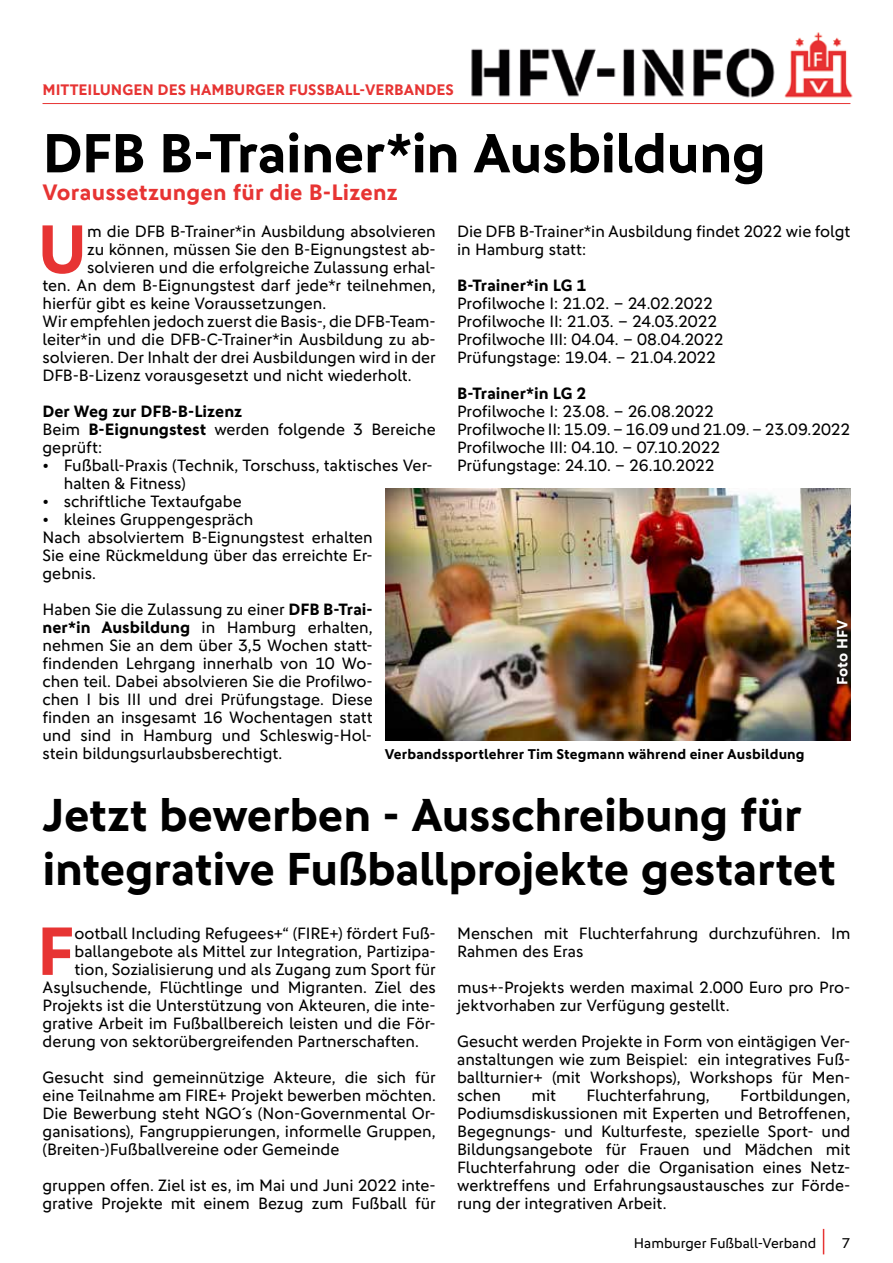
<style>
.page{position:relative;width:893px;height:1263px;background:#fff}
.page>*{position:absolute;margin:0;border:0;box-sizing:border-box;transform-origin:0 0}
.t1{font:700 68.7px "DFB Sans";color:#e73433}
.t2{font:700 55.5px "DFB Sans";letter-spacing:-.01em;color:#000}
.t3{font:700 46.5px/54px "DFB Sans";letter-spacing:-.01em;color:#000}
.t4{font:700 22.5px "DFB Sans";letter-spacing:.01em;color:#e73433}
.t5{font:16.5px/18px "DFB Sans";letter-spacing:-.005em;color:#000}
.t6{font:700 16.5px/18px "DFB Sans";color:#000}
.t7{font:700 15.3px "DFB Sans";color:#e73433}
.t8{font:700 15px "DFB Sans";letter-spacing:-.005em;color:#fff}
.t9{font:700 14.25px "DFB Sans";letter-spacing:.01em;color:#000}
.t10{font:14.25px "DFB Sans";color:#000}
.s1{font-weight:400}
.s2{font-weight:700}
</style>
<div class="page">
<svg style="left:823px;top:1229px;width:1px;height:25px"></svg>
<hr style="left:43px;top:103px;width:807px;height:1px;background:#e73433">
<img style="left:471px;top:32px;width:382px;height:66px">
<img style="left:386px;top:489px;width:464px;height:252px">
<p class="t7" style="left:43px;top:80px;width:413px">MITTEILUNGEN DES HAMBURGER FUSSBALL-VERBANDES</p>
<h2 class="t2" style="left:43px;top:120px;width:725px">DFB B-Trainer*in Ausbildung</h2>
<h3 class="t4" style="left:43px;top:179px;width:357px">Voraussetzungen für die B-Lizenz</h3>
<h1 class="t1" style="left:37px;top:208px;width:51px">U</h1>
<p class="t5" style="left:87px;top:222px;width:350px">m die DFB B-Trainer*in Ausbildung absolvieren</p>
<p class="t5" style="left:457px;top:222px;width:395px">Die DFB B-Trainer*in Ausbildung findet 2022 wie folgt in Hamburg statt:</p>
<p class="t6" style="left:457px;top:276px;width:131px">B-Trainer*in LG 1</p>
<p class="t5" style="left:457px;top:294px;width:268px">Profilwoche I: 21.02. – 24.02.2022<br>Profilwoche II: 21.03. – 24.03.2022<br>Profilwoche III: 04.04. – 08.04.2022<br>Prüfungstage: 19.04. – 21.04.2022</p>
<p class="t6" style="left:457px;top:384px;width:131px">B-Trainer*in LG 2</p>
<p class="t5" style="left:457px;top:402px;width:395px">Profilwoche I: 23.08. – 26.08.2022<br>Profilwoche II: 15.09. – 16.09 und 21.09. – 23.09.2022<br>Profilwoche III: 04.10. – 07.10.2022<br>Prüfungstage: 24.10. – 26.10.2022</p>
<p class="t5" style="left:87px;top:240px;width:350px">zu können, müssen Sie den B-Eignungstest ab-</p>
<p class="t5" style="left:87px;top:258px;width:350px">solvieren und die erfolgreiche Zulassung erhal-</p>
<p class="t5" style="left:43px;top:276px;width:395px">ten. An dem B-Eignungstest darf jede*r teilnehmen,</p>
<p class="t5" style="left:43px;top:294px;width:285px">hierfür gibt es keine Voraussetzungen.</p>
<p class="t5" style="left:43px;top:312px;width:395px">Wir empfehlen jedoch zuerst die Basis-, die DFB-Team-</p>
<p class="t5" style="left:43px;top:330px;width:395px">leiter*in und die DFB-C-Trainer*in Ausbildung zu ab-</p>
<p class="t5" style="left:43px;top:348px;width:395px">solvieren. Der Inhalt der drei Ausbildungen wird in der</p>
<p class="t5" style="left:43px;top:366px;width:371px">DFB-B-Lizenz vorausgesetzt und nicht wiederholt.</p>
<p class="t6" style="left:43px;top:402px;width:395px">Der Weg zur DFB-B-Lizenz<br><span class="s1">Beim</span> B-Eignungstest <span class="s1">werden folgende 3 Bereiche geprüft:</span></p>
<p class="t5" style="left:64px;top:456px;width:370px;text-indent:-21px">• Fußball-Praxis (Technik, Torschuss, taktisches Ver&shy;halten &amp; Fitness)</p>
<p class="t5" style="left:43px;top:492px;width:201px">• schriftliche Textaufgabe</p>
<p class="t5" style="left:43px;top:510px;width:332px">• kleines Gruppengespräch<br>Nach absolviertem B-Eignungstest erhalten<br>Sie eine Rückmeldung über das erreichte Er&shy;gebnis.</p>
<p class="t5" style="left:43px;top:600px;width:332px;text-align:justify">Haben Sie die Zulassung zu einer <span class="s2">DFB B-Trai&shy;ner*in Ausbildung</span> in Hamburg erhalten, nehmen Sie an dem über 3,5 Wochen statt&shy;findenden Lehrgang innerhalb von 10 Wo&shy;chen teil. Dabei absolvieren Sie die Profilwo&shy;chen I bis III und drei Prüfungstage. Diese finden an insgesamt 16 Wochentagen statt und sind in Hamburg und Schleswig-Hol&shy;stein bildungsurlaubsberechtigt.</p>
<p class="t8" style="left:833px;top:685px;width:67px;rotate:-90deg">Foto HFV</p>
<p class="t9" style="left:385px;top:745px;width:421px">Verbandssportlehrer Tim Stegmann während einer Ausbildung</p>
<h3 class="t3" style="left:43px;top:787px;width:795px">Jetzt bewerben - Ausschreibung für integrative Fußballprojekte gestartet</h3>
<h1 class="t1" style="left:37px;top:910px;width:39px">F</h1>
<p class="t5" style="left:75px;top:924px;width:363px">ootball Including Refugees+“ (FIRE+) fördert Fuß-</p>
<p class="t5" style="left:457px;top:924px;width:395px">Menschen mit Fluchterfahrung durchzuführen. Im<br>Rahmen des Eras</p>
<p class="t5" style="left:457px;top:978px;width:395px">mus+-Projekts werden maximal 2.000 Euro pro Pro&shy;jektvorhaben zur Verfügung gestellt.</p>
<p class="t5" style="left:457px;top:1032px;width:395px;text-align:justify">Gesucht werden Projekte in Form von eintägigen Ver&shy;anstaltungen wie zum Beispiel: ein integratives Fuß&shy;ballturnier+ (mit Workshops), Workshops für Men&shy;schen</p>
<p class="t5" style="left:75px;top:942px;width:363px">ballangebote als Mittel zur Integration, Partizipa-</p>
<p class="t5" style="left:75px;top:960px;width:363px">tion, Sozialisierung und als Zugang zum Sport für</p>
<p class="t5" style="left:43px;top:978px;width:395px">Asylsuchende, Flüchtlinge und Migranten. Ziel des</p>
<p class="t5" style="left:43px;top:996px;width:395px">Projekts ist die Unterstützung von Akteuren, die inte-</p>
<p class="t5" style="left:43px;top:1014px;width:395px">grative Arbeit im Fußballbereich leisten und die För-</p>
<p class="t5" style="left:43px;top:1032px;width:378px">derung von sektorübergreifenden Partnerschaften.</p>
<p class="t5" style="left:43px;top:1068px;width:395px;text-align:justify">Gesucht sind gemeinnützige Akteure, die sich für eine Teilnahme am FIRE+ Projekt bewerben möchten.<br>Die Bewerbung steht NGO´s (Non-Governmental Or&shy;ganisations), Fangruppierungen, informelle Gruppen, (Breiten-)Fußballvereine oder Gemeinde</p>
<p class="t5" style="left:43px;top:1176px;width:395px">gruppen offen. Ziel ist es, im Mai und Juni 2022 inte&shy;grative Projekte mit einem Bezug zum Fußball für</p>
<p class="t5" style="left:531px;top:1086px;width:26px">mit</p>
<p class="t5" style="left:586px;top:1086px;width:125px">Fluchterfahrung,</p>
<p class="t5" style="left:457px;top:1086px;width:395px;text-align:justify;text-indent:283px">Fortbildungen, Podiumsdiskussionen mit Experten und Betroffenen, Begegnungs- und Kulturfeste, spezielle Sport- und Bildungsangebote für Frauen und Mädchen mit Fluchterfahrung oder die Organisation eines Netz&shy;werktreffens und Erfahrungsaustausches zur Förde&shy;rung der integrativen Arbeit.</p>
<p class="t10" style="left:634px;top:1235px;width:184px">Hamburger Fußball-Verband</p>
<p class="t10" style="left:842px;top:1235px;width:10px">7</p>
</div>
